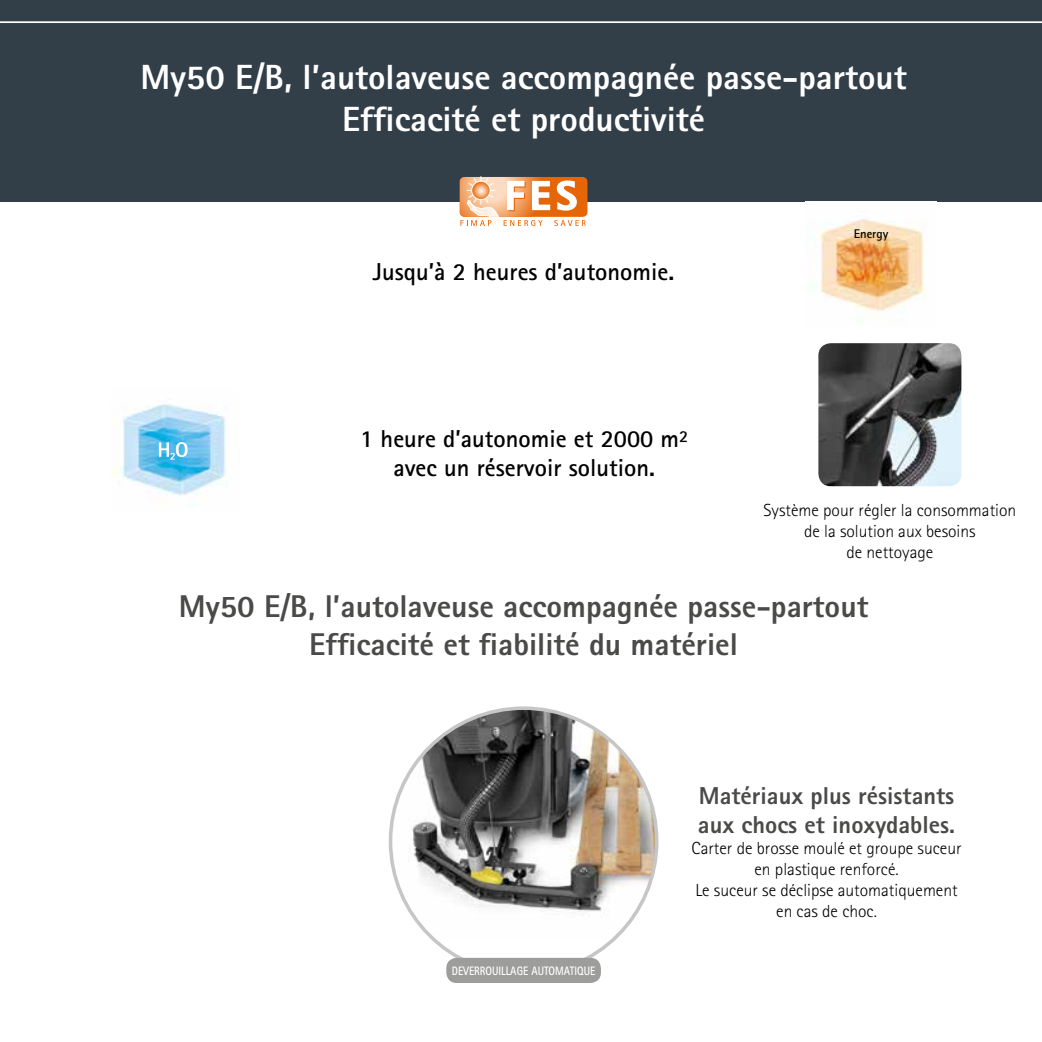
<style>
.page{position:relative;width:1042px;height:1042px;background:#fff}
.page>*{position:absolute;margin:0;border:0;box-sizing:border-box;transform-origin:0 0}
.t1{font:800 35px/42px "Rotis Sans Serif";color:#fff;text-align:center}
.t2{font:800 31.5px/37.8px "Rotis Sans Serif";color:#4a4a49;text-align:center}
.t3{font:700 24.5px/29.4px "Rotis Sans Serif";color:#000;text-align:center}
.t4{font:800 24.5px/29.4px "Rotis Sans Serif";color:#4a4a49}
.t5{font:300 17.5px/21px "Rotis Sans Serif";color:#000;text-align:center}
.t6{font:700 12.6px "Rotis Sans Serif";color:#000}
.t7{font:700 12.25px "Rotis Sans Serif";color:#fff;scale:.85 1}
</style>
<div class="page">
<div style="left:0;top:0;width:1042px;height:203px;background:#323e48"></div>
<svg style="left:460px;top:176px;width:125px;height:50px"></svg>
<img style="left:390px;top:711px;width:267px;height:228px">
<img style="left:112px;top:404px;width:115px;height:102px">
<svg style="left:159px;top:442px;width:29px;height:18px"></svg>
<img style="left:818px;top:343px;width:143px;height:143px">
<img style="left:805px;top:202px;width:131px;height:120px">
<div style="left:446px;top:958px;width:155px;height:25px;background:#9d9d9c;border-radius:10px"></div>
<h1 class="t1" style="left:141px;top:56px;width:767px">My50 E/B, l’autolaveuse accompagnée passe-partout<br>Efficacité et productivité</h1>
<h3 class="t3" style="left:373px;top:257px;width:303px">Jusqu’à 2 heures d’autonomie.</h3>
<h3 class="t3" style="left:360px;top:423px;width:329px">1 heure d’autonomie et 2000 m² avec un réservoir solution.</h3>
<p class="t6" style="left:854px;top:226px;width:36px">Energy</p>
<p class="t5" style="left:763px;top:499px;width:254px">Système pour régler la consommation de la solution aux besoins<br>de nettoyage</p>
<h2 class="t2" style="left:179px;top:587px;width:691px">My50 E/B, l’autolaveuse accompagnée passe-partout<br>Efficacité et fiabilité du matériel</h2>
<p class="t7" style="left:452px;top:962px;width:170px">DEVERROUILLAGE AUTOMATIQUE</p>
<h3 class="t4" style="left:698px;top:780px;width:259px">Matériaux plus résistants aux chocs et inoxydables.</h3>
<p class="t5" style="left:691px;top:838px;width:271px">Carter de brosse moulé et groupe suceur en plastique renforcé.<br>Le suceur se déclipse automatiquement en cas de choc.</p>
</div>
